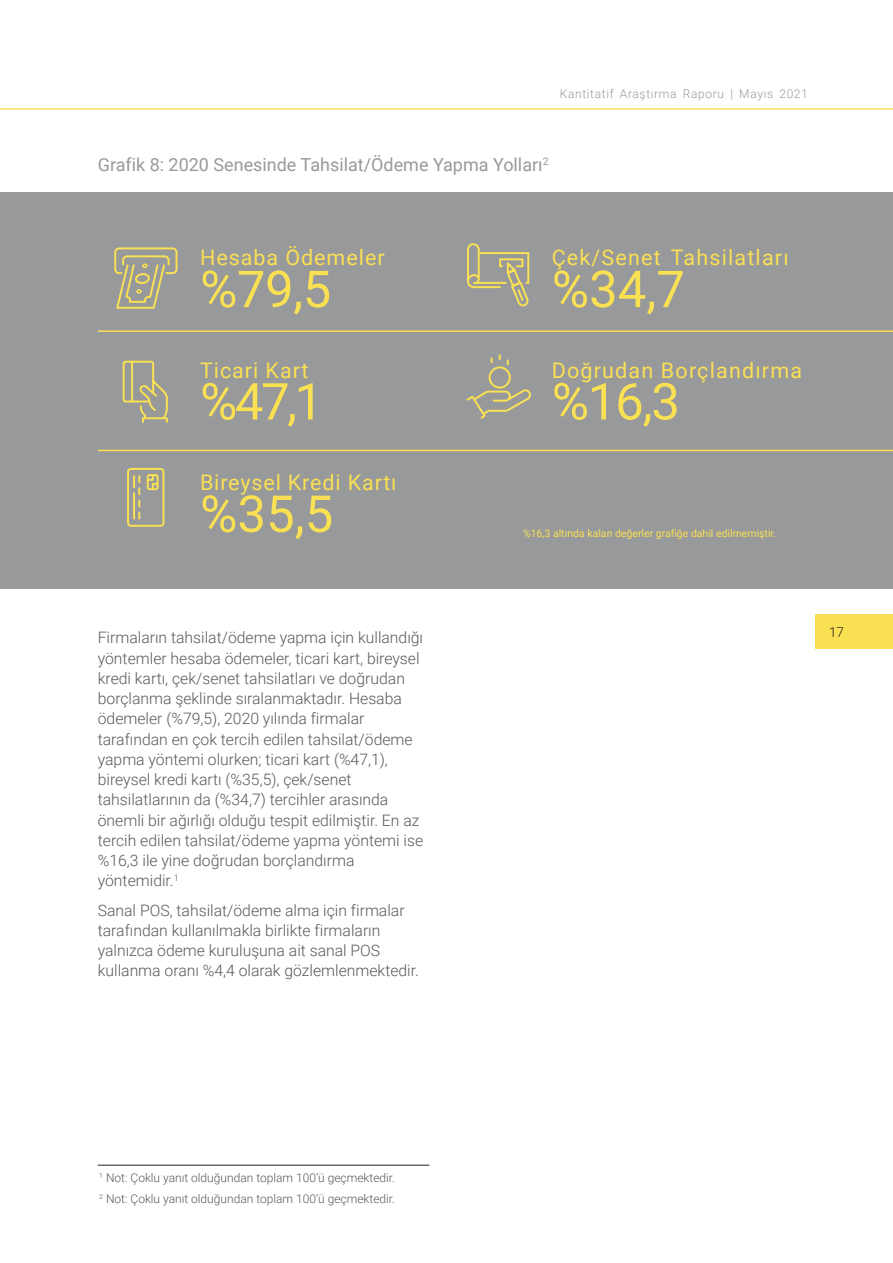
<style>
.page{position:relative;width:893px;height:1263px;background:#fff}
.page>*{position:absolute;margin:0;border:0;box-sizing:border-box;transform-origin:0 0}
.t1{font:51px "Roboto";letter-spacing:-.01em;color:#fae053}
.t2{font:21.45px "Roboto";letter-spacing:.05em;color:#fae053}
.t3{font:18px "Roboto";color:#97999b}
.t4{font:300 15.75px/20.2px "Roboto";color:#58595b}
.t5{font:300 13.5px "Roboto";color:#231f20}
.t6{font:300 12px/20.2px "Roboto";color:#58595b}
.t7{font:300 12px "Roboto";letter-spacing:.055em;color:#97999b}
.t8{font:10.5px "Roboto";color:#fae053}
</style>
<div class="page">
<div style="left:0;top:192px;width:893px;height:397px;background:#97999b"></div>
<svg style="left:114px;top:247px;width:64px;height:62px"></svg>
<svg style="left:467px;top:243px;width:63px;height:64px"></svg>
<svg style="left:466px;top:354px;width:65px;height:65px"></svg>
<svg style="left:122px;top:360px;width:46px;height:63px"></svg>
<svg style="left:127px;top:468px;width:38px;height:59px"></svg>
<hr style="left:133px;top:493px;width:2px;height:26px;background:#fae053">
<hr style="left:0;top:732px;width:1px;height:382px;background:#fae053">
<hr style="left:98px;top:330px;width:795px;height:2px;background:#fae053">
<hr style="left:98px;top:450px;width:795px;height:1px;background:#fae053">
<div style="left:815px;top:614px;width:78px;height:35px;background:#fae053"></div>
<hr style="left:0;top:108px;width:893px;height:2px;background:#fae053">
<hr style="left:98px;top:1165px;width:331px;height:1px;background:#231f20">
<p class="t7" style="left:560px;top:89px;width:250px">Kantitatif Araştırma Raporu | Mayıs 2021</p>
<p class="t3" style="left:98px;top:158px;width:452px">Grafik 8: 2020 Senesinde Tahsilat/Ödeme Yapma Yolları<sup>2</sup></p>
<h2 class="t2" style="left:200px;top:249px;width:186px">Hesaba Ödemeler</h2>
<h1 class="t1" style="left:200px;top:269px;width:133px">%79,5</h1>
<h2 class="t2" style="left:200px;top:361px;width:110px">Ticari Kart</h2>
<h1 class="t1" style="left:200px;top:381px;width:125px">%47,1</h1>
<h2 class="t2" style="left:200px;top:474px;width:198px">Bireysel Kredi Kartı</h2>
<h1 class="t1" style="left:200px;top:494px;width:135px">%35,5</h1>
<h2 class="t2" style="left:552px;top:249px;width:238px">Çek/Senet Tahsilatları</h2>
<h1 class="t1" style="left:552px;top:269px;width:135px">%34,7</h1>
<h2 class="t2" style="left:552px;top:361px;width:252px">Doğrudan Borçlandırma</h2>
<h1 class="t1" style="left:552px;top:381px;width:130px">%16,3</h1>
<p class="t8" style="left:523px;top:529px;width:255px">%16,3 altında kalan değerler grafiğe dahil edilmemiştir.</p>
<p class="t4" style="left:98px;top:629px;width:327px">Firmaların tahsilat/ödeme yapma için kullandığı yöntemler hesaba ödemeler, ticari kart, bireysel kredi kartı, çek/senet tahsilatları ve doğrudan borçlanma şeklinde sıralanmaktadır. Hesaba ödemeler (%79,5), 2020 yılında firmalar tarafından en çok tercih edilen tahsilat/ödeme yapma yöntemi olurken; ticari kart (%47,1), bireysel kredi kartı (%35,5), çek/senet tahsilatlarının da (%34,7) tercihler arasında önemli bir ağırlığı olduğu tespit edilmiştir. En az tercih edilen tahsilat/ödeme yapma yöntemi ise %16,3 ile yine doğrudan borçlandırma yöntemidir.<sup>1</sup></p>
<p class="t4" style="left:98px;top:901px;width:323px">Sanal POS, tahsilat/ödeme alma için firmalar tarafından kullanılmakla birlikte firmaların yalnızca ödeme kuruluşuna ait sanal POS kullanma oranı %4,4 olarak gözlemlenmektedir.</p>
<p class="t5" style="left:829px;top:626px;width:16px">17</p>
<p class="t6" style="left:99px;top:1169px;width:297px"><sup>1</sup> Not: Çoklu yanıt olduğundan toplam 100’ü geçmektedir.<br><sup>2</sup> Not: Çoklu yanıt olduğundan toplam 100’ü geçmektedir.</p>
</div>
